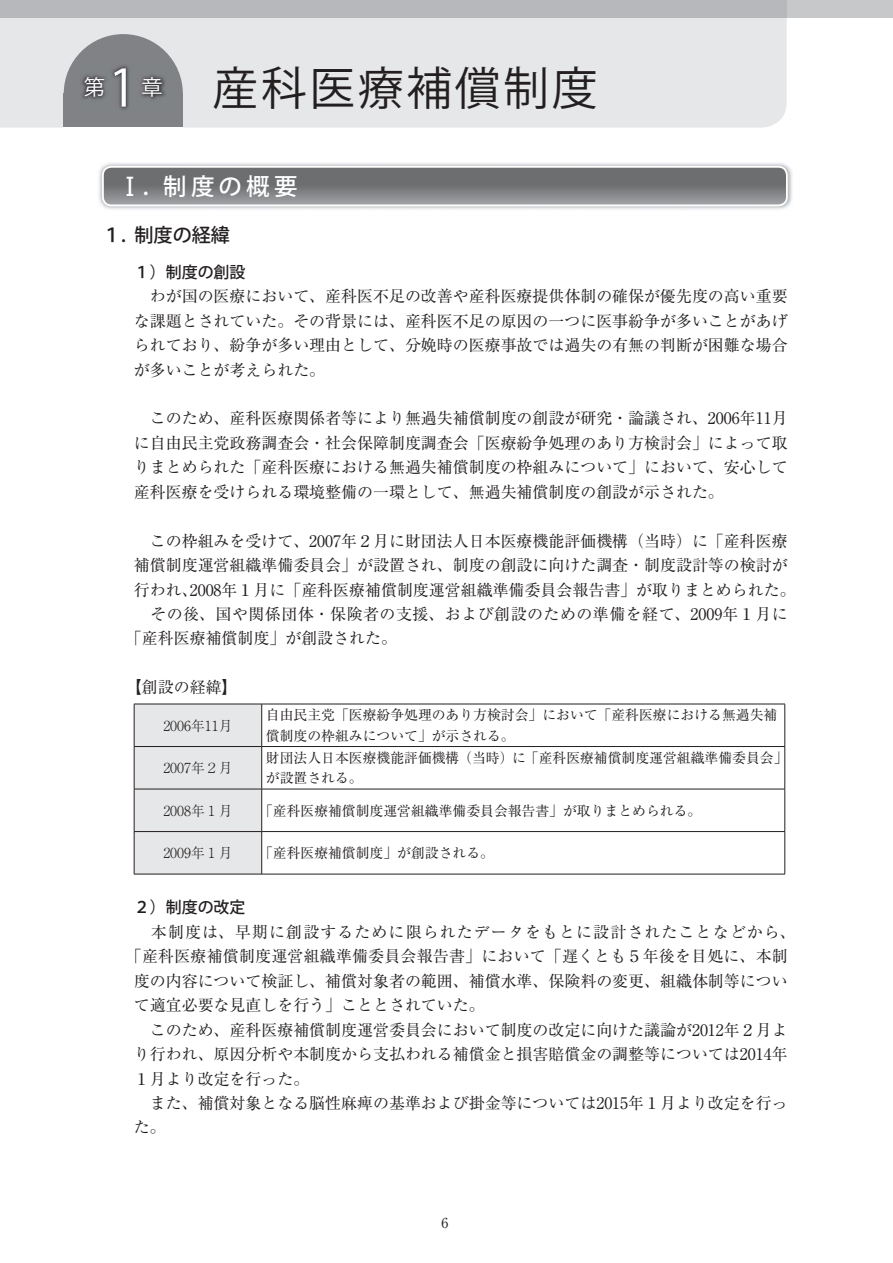
<style>
.page{position:relative;width:893px;height:1263px;background:#fff}
.page>*{position:absolute;margin:0;border:0;box-sizing:border-box;transform-origin:0 0}
.t1{font:51px "Koz Go Pro Regular 90 msp RKSJ H";color:#fff}
.t2{font:45.75px "Koz Go Pro Regular 90 msp RKSJ H";letter-spacing:.06em;color:#231f20}
.t3{font:23.4px "Koz Go Pro Medium 90 msp RKSJ H";letter-spacing:.185em;color:#fff}
.t4{font:21.3px "Koz Go Pro Regular 90 msp RKSJ H";color:#fff}
.t5{font:19.2px "Koz Go Pro Medium 90 msp RKSJ H";color:#231f20}
.t6{font:15.9px/24.5px "Ryumin Pro Regular 90 msp RKSJ H";color:#231f20}
.t7{font:15.9px "Ryumin Pro Regular 90 msp RKSJ H";letter-spacing:.03em;color:#231f20}
.t8{font:15.9px "Ryumin Pro Regular 90 msp RKSJ H";letter-spacing:.07em;color:#231f20}
.t9{font:15.9px "Koz Go Pro Medium 90 msp RKSJ H";color:#231f20}
.t10{font:13.8px/20.2px "Ryumin Pro Regular 90 msp RKSJ H";color:#231f20}
.t11{font:13.8px "Ryumin Pro Light 90 msp RKSJ H";color:#231f20}
.s1{font-family:"Shin Go Pro Regular 90 msp RKSJ H";font-size:24.45px}
.s2{font-family:"Koz Go Pro Medium 90 msp RKSJ H"}
</style>
<div class="page">
<img style="left:99px;top:163px;width:693px;height:47px">
<svg style="left:103px;top:167px;width:684px;height:38px"></svg>
<div style="left:102px;top:166px;width:686px;height:40px;border:2px solid #fff;border-radius:9px"></div>
<div style="left:135px;top:705px;width:126px;height:169px;background:#e6e7e8"></div>
<hr style="left:134px;top:704px;width:128px;height:1px;background:#231f20">
<hr style="left:134px;top:704px;width:1px;height:42px;background:#231f20">
<hr style="left:262px;top:704px;width:523px;height:1px;background:#231f20">
<hr style="left:261px;top:704px;width:1px;height:42px;background:#231f20">
<hr style="left:784px;top:704px;width:1px;height:42px;background:#231f20">
<hr style="left:134px;top:746px;width:128px;height:1px;background:#231f20">
<hr style="left:134px;top:747px;width:1px;height:42px;background:#231f20">
<hr style="left:262px;top:746px;width:523px;height:1px;background:#231f20">
<hr style="left:261px;top:747px;width:1px;height:42px;background:#231f20">
<hr style="left:784px;top:747px;width:1px;height:42px;background:#231f20">
<hr style="left:134px;top:789px;width:128px;height:1px;background:#231f20">
<hr style="left:134px;top:789px;width:1px;height:42px;background:#231f20">
<hr style="left:262px;top:789px;width:523px;height:1px;background:#231f20">
<hr style="left:261px;top:789px;width:1px;height:42px;background:#231f20">
<hr style="left:784px;top:789px;width:1px;height:42px;background:#231f20">
<hr style="left:134px;top:831px;width:128px;height:1px;background:#231f20">
<hr style="left:134px;top:832px;width:1px;height:42px;background:#231f20">
<hr style="left:262px;top:831px;width:523px;height:1px;background:#231f20">
<hr style="left:261px;top:832px;width:1px;height:42px;background:#231f20">
<hr style="left:784px;top:832px;width:1px;height:42px;background:#231f20">
<hr style="left:134px;top:874px;width:651px;height:1px;background:#231f20">
<div style="left:0;top:17px;width:787px;height:111px;background:#e6e7e8"></div>
<div style="left:787px;top:0;width:106px;height:17px;background:#c6c8ca"></div>
<div style="left:0;top:0;width:787px;height:17px;background:#b6b8bb"></div>
<div style="left:64px;top:94px;width:119px;height:34px;background:#808285"></div>
<div style="left:64px;top:34px;width:119px;height:119px;background:#808285;border-radius:50%"></div>
<div style="left:64px;top:128px;width:119px;height:34px;background:#fff"></div>
<img style="left:81px;top:65px;width:84px;height:45px">
<p class="t4" style="left:84px;top:79px;width:23px">第</p>
<p class="t1" style="left:108px;top:68px;width:30px">1</p>
<p class="t2" style="left:142px;top:70px;width:457px"><sup>章</sup> 産科医療補償制度</p>
<p class="t3" style="left:118px;top:177px;width:181px"><span class="s1">Ⅰ</span>. 制度の概要</p>
<p class="t5" style="left:102px;top:228px;width:130px">１. 制度の経緯</p>
<p class="t6" style="left:134px;top:262px;width:655px"><span class="s2">１）制度の創設<br></span>　わが国の医療において、産科医不足の改善や産科医療提供体制の確保が優先度の高い重要な課題とされていた。その背景には、産科医不足の原因の一つに医事紛争が多いことがあげられており、紛争が多い理由として、分娩時の医療事故では過失の有無の判断が困難な場合が多いことが考えられた。</p>
<p class="t6" style="left:134px;top:408px;width:655px;text-align:justify">　このため、産科医療関係者等により無過失補償制度の創設が研究・論議され、2006年11月に自由民主党政務調査会・社会保障制度調査会「医療紛争処理のあり方検討会」によって取りまとめられた「産科医療における無過失補償制度の枠組みについて」において、安心して産科医療を受けられる環境整備の一環として、無過失補償制度の創設が示された。</p>
<p class="t6" style="left:134px;top:531px;width:655px">　この枠組みを受けて、2007年２月に財団法人日本医療機能評価機構（当時）に「産科医療</p>
<p class="t6" style="left:134px;top:555px;width:655px">補償制度運営組織準備委員会」が設置され、制度の創設に向けた調査・制度設計等の検討が</p>
<p class="t6" style="left:134px;top:580px;width:663px">行われ、2008年１月に「産科医療補償制度運営組織準備委員会報告書」が取りまとめられた。</p>
<p class="t7" style="left:134px;top:608px;width:655px">　その後、国や関係団体・保険者の支援、および創設のための準備を経て、2009年１月に</p>
<p class="t6" style="left:126px;top:628px;width:273px">「産科医療補償制度」が創設された。</p>
<p class="t6" style="left:126px;top:677px;width:113px">【創設の経緯】</p>
<p class="t11" style="left:163px;top:720px;width:71px">2006年11月</p>
<p class="t10" style="left:266px;top:707px;width:513px">自由民主党「医療紛争処理のあり方検討会」において「産科医療における無過失補償制度の枠組みについて」が示される。</p>
<p class="t11" style="left:163px;top:763px;width:71px">2007年２月</p>
<p class="t10" style="left:266px;top:749px;width:523px">財団法人日本医療機能評価機構（当時）に「産科医療補償制度運営組織準備委員会」が設置される。</p>
<p class="t11" style="left:163px;top:805px;width:71px">2008年１月</p>
<p class="t10" style="left:259px;top:802px;width:444px">「産科医療補償制度運営組織準備委員会報告書」が取りまとめられる。</p>
<p class="t11" style="left:163px;top:848px;width:71px">2009年１月</p>
<p class="t10" style="left:259px;top:845px;width:236px">「産科医療補償制度」が創設される。</p>
<p class="t9" style="left:134px;top:901px;width:113px">２）制度の改定</p>
<p class="t8" style="left:134px;top:926px;width:663px">　本制度は、早期に創設するために限られたデータをもとに設計されたことなどから、</p>
<p class="t6" style="left:126px;top:946px;width:663px">「産科医療補償制度運営組織準備委員会報告書」において「遅くとも５年後を目処に、本制</p>
<p class="t6" style="left:134px;top:971px;width:655px">度の内容について検証し、補償対象者の範囲、補償水準、保険料の変更、組織体制等につい</p>
<p class="t6" style="left:134px;top:995px;width:352px">て適宜必要な見直しを行う」こととされていた。</p>
<p class="t6" style="left:134px;top:1020px;width:655px">　このため、産科医療補償制度運営委員会において制度の改定に向けた議論が2012年２月よ</p>
<p class="t6" style="left:134px;top:1044px;width:655px">り行われ、原因分析や本制度から支払われる補償金と損害賠償金の調整等については2014年</p>
<p class="t6" style="left:134px;top:1068px;width:177px">１月より改定を行った。</p>
<p class="t6" style="left:134px;top:1093px;width:655px">　また、補償対象となる脳性麻痺の基準および掛金等については2015年１月より改定を行っ</p>
<p class="t6" style="left:134px;top:1117px;width:33px">た。</p>
<p class="t10" style="left:441px;top:1215px;width:8px">6</p>
</div>
